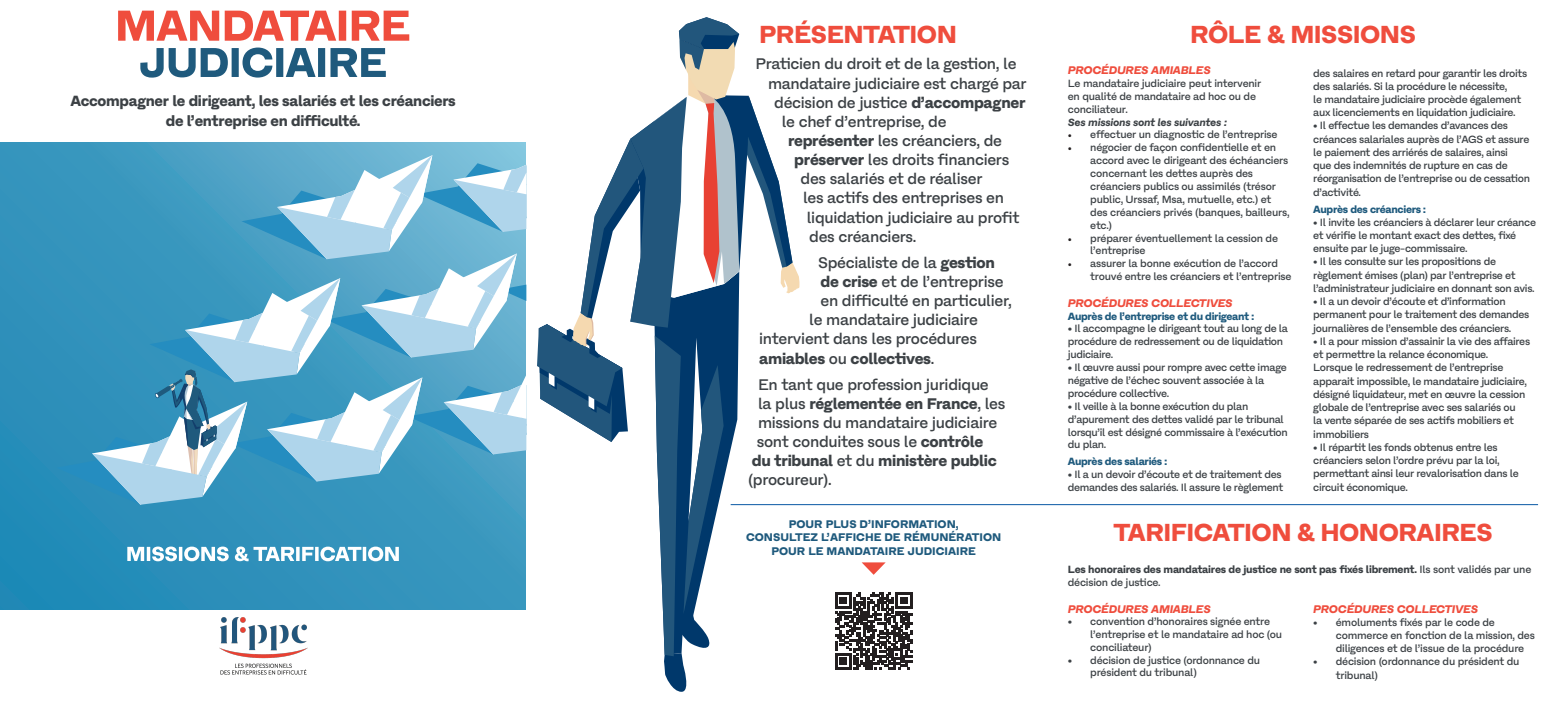
<style>
.page{position:relative;width:1549px;height:709px;background:#fff}
.page>*{position:absolute;margin:0;border:0;box-sizing:border-box;transform-origin:0 0}
.t1{font:800 25px "Fracktif";letter-spacing:-.02em;color:#ef4d3d}
.t2{font:500 15.62px "Fracktif";letter-spacing:-.02em;color:#3c4145}
.t3{font:800 15.62px "Fracktif";letter-spacing:-.02em;color:#3c4145}
.t4{font:800 15px/20px "Fracktif";letter-spacing:-.02em;color:#3c4145;text-align:center}
.t5{font:800 11.25px/13.5px "Fracktif";color:#1f5a7d;text-align:center}
.t6{font:italic 800 11.25px "Fracktif";letter-spacing:-.02em;color:#ef4d3d}
.t7{font:500 10.62px/13.2px "Fracktif";letter-spacing:-.03em;color:#3c4145}
.t8{font:800 10.62px/12.8px "Fracktif";letter-spacing:-.02em;color:#3c4145}
.t9{font:800 10.62px "Fracktif";letter-spacing:-.03em;color:#1f5a7d}
.t10{font:italic 700 10.62px "Fracktif";letter-spacing:-.02em;color:#3c4145}
.s1{font-weight:800}
.s2{font-weight:500}
.s3{font-family:"Minion Pro";font-weight:400;color:#231f20}
</style>
<div class="page">
<svg style="left:0;top:142px;width:526px;height:468px;background:#3192bc"></svg>
<svg style="left:56px;top:155px;width:470px;height:349px;background:#69afcf"></svg>
<svg style="left:118px;top:11px;width:291px;height:30px"></svg>
<svg style="left:140px;top:48px;width:246px;height:30px"></svg>
<svg style="left:127px;top:546px;width:272px;height:15px"></svg>
<img style="left:219px;top:617px;width:88px;height:58px">
<hr style="left:730px;top:504px;width:808px;height:1px;background:#0857a4">
<svg style="left:861px;top:562px;width:24px;height:13px"></svg>
<svg style="left:537px;top:17px;width:262px;height:674px"></svg>
<svg style="left:835px;top:592px;width:77px;height:77px"></svg>
<p class="t4" style="left:71px;top:90px;width:387px">Accompagner le dirigeant, les salariés et les créanciers de l’entreprise en difficulté.</p>
<p class="t1" style="left:759px;top:19px;width:199px">PRÉSENTATION</p>
<p class="t2" style="left:755px;top:54px;width:262px">Praticien du droit et de la gestion, le</p>
<p class="t2" style="left:768px;top:74px;width:260px">mandataire judiciaire est chargé par</p>
<p class="t2" style="left:774px;top:93px;width:253px">décision de justice <span class="s1">d’accompagner</span></p>
<p class="t2" style="left:782px;top:112px;width:166px">le chef d’entreprise, de</p>
<p class="t2" style="left:788px;top:131px;width:215px"><span class="s1">représenter</span> les créanciers, de</p>
<p class="t2" style="left:794px;top:150px;width:216px"><span class="s1">préserver</span> les droits financiers</p>
<p class="t2" style="left:800px;top:169px;width:183px">des salariés et de réaliser</p>
<p class="t2" style="left:803px;top:188px;width:202px">les actifs des entreprises en</p>
<p class="t2" style="left:807px;top:207px;width:214px">liquidation judiciaire au profit</p>
<p class="t2" style="left:809px;top:227px;width:109px">des créanciers.</p>
<p class="t2" style="left:818px;top:253px;width:178px">Spécialiste de la <span class="s1">gestion</span></p>
<p class="t2" style="left:820px;top:272px;width:185px"><span class="s1">de crise</span> et de l’entreprise</p>
<p class="t2" style="left:820px;top:291px;width:193px">en difficulté en particulier,</p>
<p class="t2" style="left:809px;top:310px;width:170px">le mandataire judiciaire</p>
<p class="t2" style="left:759px;top:329px;width:219px">intervient dans les procédures</p>
<p class="t3" style="left:759px;top:348px;width:177px">amiables <span class="s2">ou</span> collectives<span class="s2">.</span></p>
<p class="t2" style="left:758px;top:375px;width:232px">En tant que profession juridique</p>
<p class="t3" style="left:758px;top:393px;width:249px"><span class="s2">la plus</span> réglementée en France<span class="s2">, les</span></p>
<p class="t2" style="left:758px;top:413px;width:241px">missions du mandataire judiciaire</p>
<p class="t2" style="left:757px;top:432px;width:228px">sont conduites sous le <span class="s1">contrôle</span></p>
<p class="t3" style="left:752px;top:451px;width:246px">du tribunal <span class="s2">et du</span> ministère public</p>
<p class="t2" style="left:748px;top:470px;width:85px">(procureur).</p>
<p class="t5" style="left:746px;top:517px;width:257px">POUR PLUS D’INFORMATION,<br>CONSULTEZ L’AFFICHE DE RÉMUNÉRATION<br>POUR LE MANDATAIRE JUDICIAIRE</p>
<p class="t1" style="left:1190px;top:19px;width:227px">RÔLE &amp; MISSIONS</p>
<p class="t6" style="left:1067px;top:63px;width:144px">PROCÉDURES AMIABLES</p>
<p class="t7" style="left:1067px;top:77px;width:195px;line-height:12.9px">Le mandataire judiciaire peut intervenir en qualité de mandataire ad hoc ou de conciliateur.</p>
<p class="t10" style="left:1067px;top:115px;width:161px">Ses missions sont les suivantes :</p>
<p class="t7" style="left:1067px;top:128px;width:211px"><span class="s3">•</span> effectuer un diagnostic de l’entreprise</p>
<p class="t7" style="left:1090px;top:141px;width:201px;line-height:12.9px;text-indent:-22px"><span class="s3">•</span> négocier de façon confidentielle et en accord avec le dirigeant des échéanciers concernant les dettes auprès des créanciers publics ou assimilés (trésor public, Urssaf, Msa, mutuelle, etc.) et des créanciers privés (banques, bailleurs, etc.)</p>
<p class="t7" style="left:1090px;top:231px;width:189px;line-height:12.9px;text-indent:-22px"><span class="s3">•</span> préparer éventuellement la cession de l’entreprise</p>
<p class="t7" style="left:1090px;top:257px;width:203px;line-height:12.9px;text-indent:-22px"><span class="s3">•</span> assurer la bonne exécution de l’accord trouvé entre les créanciers et l’entreprise</p>
<p class="t6" style="left:1067px;top:295px;width:166px">PROCÉDURES COLLECTIVES</p>
<p class="t9" style="left:1067px;top:309px;width:188px">Auprès de l’entreprise et du dirigeant :</p>
<p class="t7" style="left:1067px;top:322px;width:222px;line-height:12.9px">• Il accompagne le dirigeant tout au long de la procédure de redressement ou de liquidation judiciaire.</p>
<p class="t7" style="left:1067px;top:361px;width:220px;line-height:12.9px">• Il œuvre aussi pour rompre avec cette image négative de l’échec souvent associée à la procédure collective.</p>
<p class="t7" style="left:1067px;top:399px;width:221px;line-height:12.9px">• Il veille à la bonne exécution du plan d’apurement des dettes validé par le tribunal lorsqu’il est désigné commissaire à l’exécution du plan.</p>
<p class="t9" style="left:1067px;top:454px;width:101px">Auprès des salariés :</p>
<p class="t7" style="left:1067px;top:467px;width:217px;line-height:12.9px">• Il a un devoir d’écoute et de traitement des demandes des salariés. Il assure le règlement</p>
<p class="t7" style="left:1313px;top:66px;width:215px">des salaires en retard pour garantir les droits des salariés. Si la procédure le nécessite,<br>le mandataire judiciaire procède également aux licenciements en liquidation judiciaire.</p>
<p class="t7" style="left:1313px;top:119px;width:218px">• Il effectue les demandes d’avances des créances salariales auprès de l’AGS et assure le paiement des arriérés de salaires, ainsi<br>que des indemnités de rupture en cas de réorganisation de l’entreprise ou de cessation d’activité.</p>
<p class="t9" style="left:1313px;top:202px;width:114px">Auprès des créanciers :</p>
<p class="t7" style="left:1313px;top:215px;width:224px">• Il invite les créanciers à déclarer leur créance et vérifie le montant exact des dettes, fixé ensuite par le juge-commissaire.</p>
<p class="t7" style="left:1313px;top:255px;width:223px">• Il les consulte sur les propositions de règlement émises (plan) par l’entreprise et l’administrateur judiciaire en donnant son avis.</p>
<p class="t7" style="left:1313px;top:295px;width:218px">• Il a un devoir d’écoute et d’information permanent pour le traitement des demandes journalières de l’ensemble des créanciers.</p>
<p class="t7" style="left:1313px;top:334px;width:218px">• Il a pour mission d’assainir la vie des affaires et permettre la relance économique.</p>
<p class="t7" style="left:1313px;top:361px;width:215px">Lorsque le redressement de l’entreprise apparait impossible, le mandataire judiciaire, désigné liquidateur, met en œuvre la cession globale de l’entreprise avec ses salariés ou la vente séparée de ses actifs mobiliers et immobiliers</p>
<p class="t7" style="left:1313px;top:440px;width:207px">• Il répartit les fonds obtenus entre les créanciers selon l’ordre prévu par la loi, permettant ainsi leur revalorisation dans le circuit économique.</p>
<p class="t1" style="left:1113px;top:516px;width:381px">TARIFICATION &amp; HONORAIRES</p>
<p class="t8" style="left:1067px;top:563px;width:465px">Les honoraires des mandataires de justice ne sont pas fixés librement. <span class="s2">Ils sont validés par une décision de justice.</span></p>
<p class="t6" style="left:1067px;top:601px;width:144px">PROCÉDURES AMIABLES</p>
<p class="t7" style="left:1090px;top:615px;width:193px;line-height:12.8px;text-indent:-22px">• convention d’honoraires signée entre l’entreprise et le mandataire ad hoc (ou conciliateur)</p>
<p class="t7" style="left:1090px;top:653px;width:171px;line-height:12.8px;text-indent:-22px">• décision de justice (ordonnance du président du tribunal)</p>
<p class="t6" style="left:1313px;top:601px;width:166px">PROCÉDURES COLLECTIVES</p>
<p class="t7" style="left:1335px;top:615px;width:201px;text-indent:-22px">• émoluments fixés par le code de commerce en fonction de la mission, des diligences et de l’issue de la procédure</p>
<p class="t7" style="left:1335px;top:655px;width:185px;text-indent:-22px">• décision (ordonnance du président du tribunal)</p>
</div>
